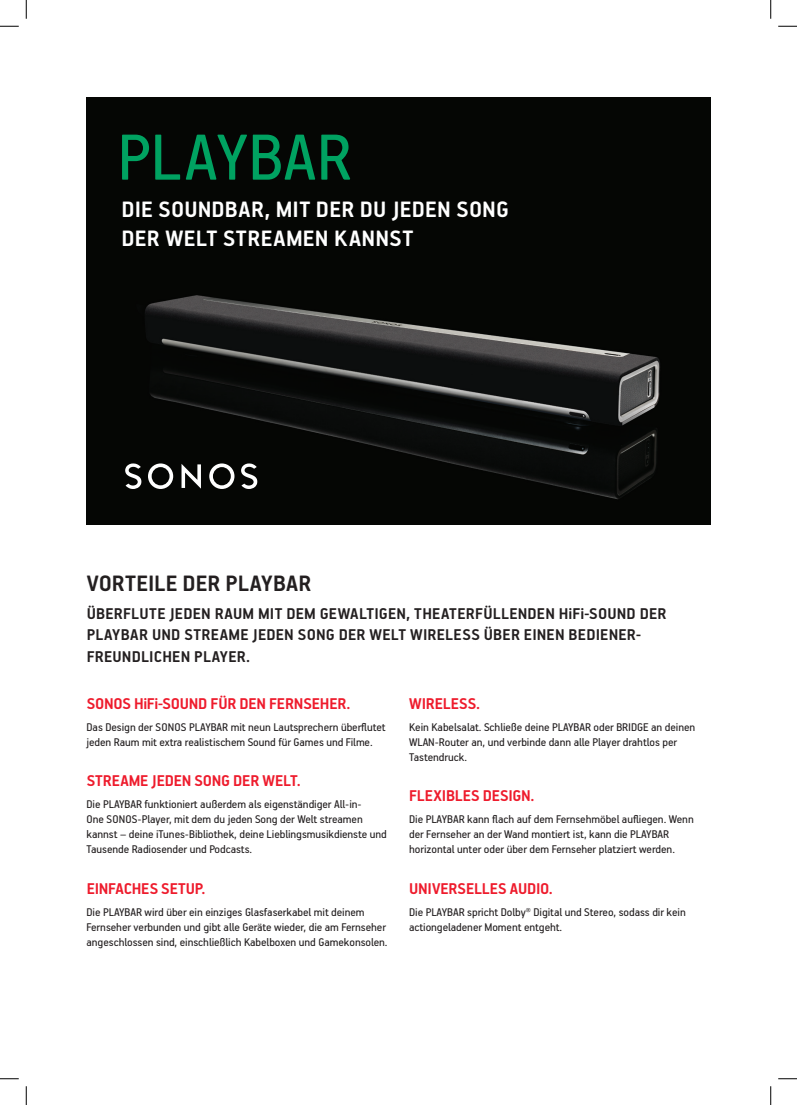
<style>
.page{position:relative;width:797px;height:1105px;background:#fff}
.page>*{position:absolute;margin:0;border:0;box-sizing:border-box;transform-origin:0 0}
.t1{font:700 25px/29.4px "SONOS Handbook Pro";letter-spacing:.015em;color:#fff}
.t2{font:700 25px "SONOS Handbook Pro";letter-spacing:.005em;color:#231f20}
.t3{font:700 17.5px "SONOS Handbook Pro";letter-spacing:.01em;color:#231f20}
.t4{font:700 17.5px "SONOS Handbook Pro";letter-spacing:-.01em;color:#ee1b2c}
.t5{font:12.5px/15px "SONOS Handbook Pro";letter-spacing:-.005em;color:#231f20}
</style>
<div class="page">
<img style="left:86px;top:97px;width:624px;height:428px">
<svg style="left:125px;top:463px;width:16px;height:26px"></svg>
<svg style="left:241px;top:463px;width:16px;height:26px"></svg>
<svg style="left:181px;top:464px;width:20px;height:25px"></svg>
<svg style="left:209px;top:463px;width:25px;height:26px"></svg>
<svg style="left:148px;top:463px;width:25px;height:26px"></svg>
<svg style="left:122px;top:135px;width:228px;height:45px;background:#034127"></svg>
<svg style="left:0;top:25px;width:19px;height:2px"></svg>
<svg style="left:778px;top:25px;width:19px;height:2px"></svg>
<svg style="left:0;top:1078px;width:19px;height:1px"></svg>
<svg style="left:778px;top:1078px;width:19px;height:1px"></svg>
<svg style="left:25px;top:0;width:2px;height:19px"></svg>
<svg style="left:25px;top:1086px;width:2px;height:19px"></svg>
<svg style="left:770px;top:0;width:1px;height:19px"></svg>
<svg style="left:770px;top:1086px;width:1px;height:19px"></svg>
<h1 class="t1" style="left:121px;top:194px;width:374px">DIE SOUNDBAR, MIT DER DU JEDEN SONG<br>DER WELT STREAMEN KANNST</h1>
<h1 class="t2" style="left:87px;top:568px;width:226px">VORTEILE DER PLAYBAR</h1>
<h2 class="t3" style="left:87px;top:603px;width:272px">ÜBERFLUTE JEDEN RAUM MIT DEM GEWALTI</h2>
<h2 class="t3" style="left:379px;top:603px;width:63px">GEN, THEATER</h2>
<h2 class="t3" style="left:475px;top:603px;width:18px">FÜLLE</h2>
<h2 class="t3" style="left:518px;top:603px;width:132px">NDEN HIFI-SOUND DER</h2>
<h2 class="t3" style="left:87px;top:624px;width:108px">PLAYBAR UND STREA</h2>
<h2 class="t3" style="left:229px;top:624px;width:120px">ME JEDEN SONG DER</h2>
<h2 class="t3" style="left:369px;top:624px;width:11px">WELT</h2>
<h2 class="t3" style="left:410px;top:624px;width:22px">WIRELESS</h2>
<h2 class="t3" style="left:484px;top:624px;width:10px">ÜBER</h2>
<h2 class="t3" style="left:524px;top:624px;width:54px">EINEN BEDIE</h2>
<h2 class="t3" style="left:608px;top:624px;width:18px">NER-</h2>
<h2 class="t3" style="left:87px;top:646px;width:126px">FREUNDLICHEN PLAYER</h2>
<h2 class="t3" style="left:246px;top:646px;width:6px">.</h2>
<h2 class="t4" style="left:87px;top:693px;width:265px">SONOS HIFI-SOUND FÜR DEN FERNSEHER.</h2>
<p class="t5" style="left:86px;top:719px;width:301px">Das Design der SONOS PLAYBAR mit neun Lautsprechern überflutet jeden Raum mit extra realistischem Sound für Games und Filme.</p>
<h2 class="t4" style="left:87px;top:770px;width:215px">STREAME JEDEN SONG DER WELT.</h2>
<p class="t5" style="left:86px;top:796px;width:302px">Die PLAYBAR funktioniert außerdem als eigenständiger All-in-<br>One SONOS-Player, mit dem du jeden Song der Welt streamen kannst – deine iTunes-Bibliothek, deine Lieblingsmusikdienste und Tausende Radiosender und Podcasts.</p>
<h2 class="t4" style="left:87px;top:877px;width:120px">EINFACHES SETUP.</h2>
<p class="t5" style="left:86px;top:904px;width:302px">Die PLAYBAR wird über ein einziges Glasfaserkabel mit deinem<br>Fernseher verbunden und gibt alle Geräte wieder, die am Fernseher angeschlossen sind, einschließlich Kabelboxen und Gamekonsolen.</p>
<h2 class="t4" style="left:409px;top:693px;width:72px">WIRELESS.</h2>
<p class="t5" style="left:409px;top:719px;width:288px">Kein Kabelsalat. Schließe deine PLAYBAR oder BRIDGE an deinen<br>WLAN-Router an, und verbinde dann alle Player drahtlos per<br>Tastendruck.</p>
<h2 class="t4" style="left:409px;top:785px;width:127px">FLEXIBLES DESIGN.</h2>
<p class="t5" style="left:409px;top:811px;width:286px">Die PLAYBAR kann flach auf dem Fernsehmöbel aufliegen. Wenn der Fernseher an der Wand montiert ist, kann die PLAYBAR horizontal unter oder über dem Fernseher platziert werden.</p>
<h2 class="t4" style="left:409px;top:877px;width:145px">UNIVERSELLES AUDIO.</h2>
<p class="t5" style="left:409px;top:904px;width:278px">Die PLAYBAR spricht Dolby® Digital und Stereo, sodass dir kein actiongeladener Moment entgeht.</p>
</div>
